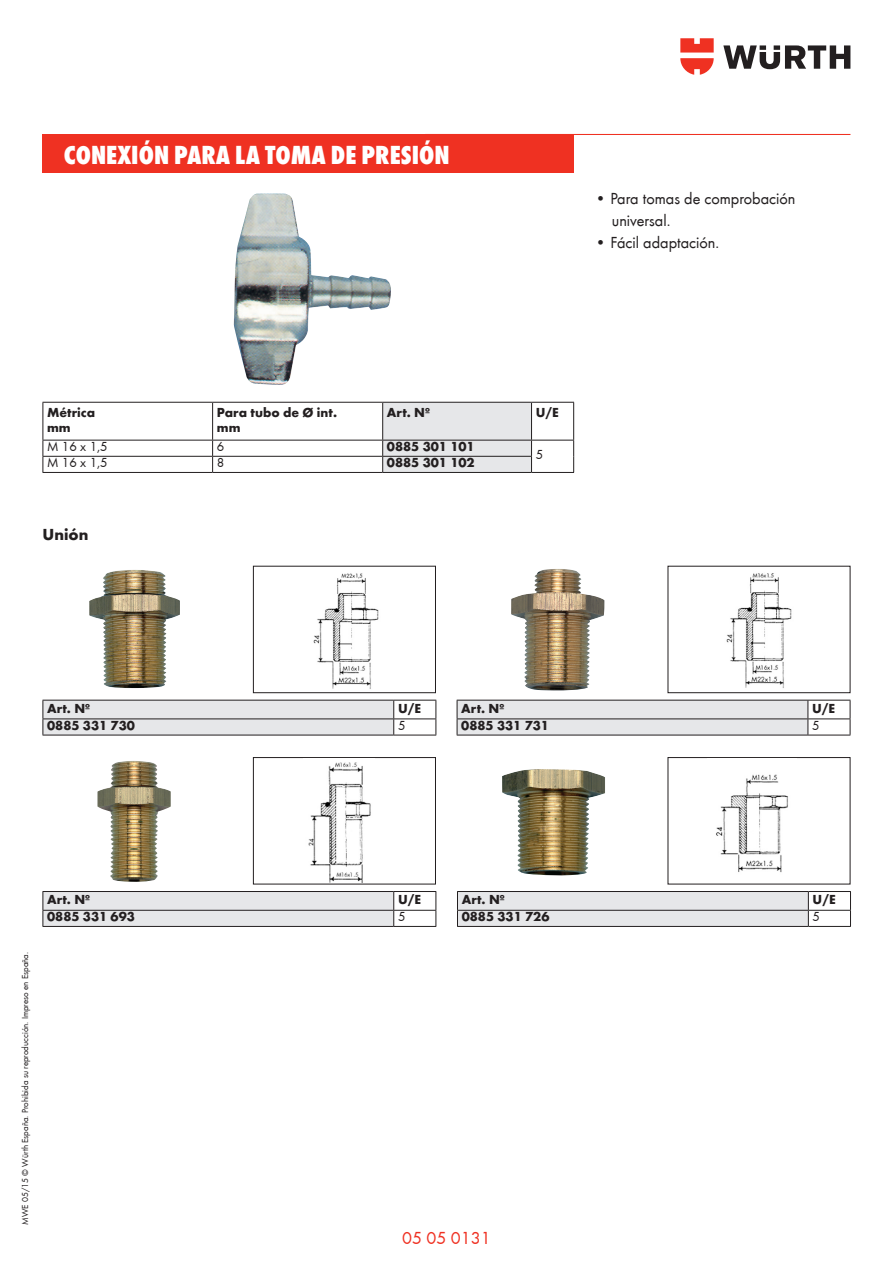
<style>
.page{position:relative;width:893px;height:1263px;background:#fff}
.page>*{position:absolute;margin:0;border:0;box-sizing:border-box;transform-origin:0 0}
.t1{font:800 condensed 27px "Wuerth";color:#fff}
.t2{font:18px "Wuerth";color:#ef3122}
.t3{font:16.5px/21.8px "Wuerth";color:#231f20}
.t4{font:700 16.5px "Wuerth";color:#231f20}
.t5{font:700 13.5px "Wuerth";color:#231f20}
.t6{font:13.5px "Wuerth";color:#231f20}
.t7{font:9px "Wuerth";color:#231f20}
</style>
<div class="page">
<svg style="left:723px;top:45px;width:127px;height:24px"></svg>
<svg style="left:680px;top:38px;width:34px;height:37px"></svg>
<div style="left:253px;top:566px;width:183px;height:127px;border:1px solid #231f20"></div>
<hr style="left:425px;top:134px;width:425px;height:1px;background:#ef3122">
<div style="left:43px;top:134px;width:531px;height:38px;background:#ef3122"></div>
<hr style="left:43px;top:402px;width:170px;height:1px;background:#231f20">
<hr style="left:43px;top:403px;width:1px;height:37px;background:#231f20">
<hr style="left:213px;top:402px;width:170px;height:1px;background:#231f20">
<hr style="left:212px;top:403px;width:1px;height:37px;background:#231f20">
<hr style="left:531px;top:402px;width:43px;height:1px;background:#231f20">
<hr style="left:573px;top:403px;width:1px;height:37px;background:#231f20">
<hr style="left:43px;top:440px;width:170px;height:1px;background:#231f20">
<hr style="left:213px;top:440px;width:170px;height:1px;background:#231f20">
<hr style="left:531px;top:440px;width:43px;height:1px;background:#231f20">
<hr style="left:43px;top:456px;width:170px;height:1px;background:#231f20">
<svg style="left:43px;top:440px;width:1px;height:32px"></svg>
<hr style="left:213px;top:456px;width:170px;height:1px;background:#231f20">
<svg style="left:212px;top:440px;width:1px;height:32px"></svg>
<svg style="left:382px;top:402px;width:150px;height:70px;background:#dcddde"></svg>
<svg style="left:573px;top:440px;width:1px;height:32px"></svg>
<hr style="left:43px;top:472px;width:170px;height:1px;background:#231f20">
<hr style="left:213px;top:472px;width:170px;height:1px;background:#231f20">
<hr style="left:383px;top:472px;width:148px;height:1px;background:#231f20">
<hr style="left:531px;top:472px;width:43px;height:1px;background:#231f20">
<img style="left:234px;top:194px;width:157px;height:191px">
<img style="left:313px;top:573px;width:66px;height:116px">
<img style="left:511px;top:569px;width:93px;height:122px">
<div style="left:668px;top:566px;width:182px;height:127px;border:1px solid #231f20"></div>
<img style="left:726px;top:573px;width:66px;height:115px">
<img style="left:89px;top:570px;width:91px;height:118px">
<hr style="left:394px;top:700px;width:42px;height:1px;background:#231f20">
<hr style="left:394px;top:718px;width:42px;height:1px;background:#231f20">
<svg style="left:43px;top:700px;width:351px;height:35px;background:#d9dadc"></svg>
<svg style="left:436px;top:700px;width:1px;height:35px"></svg>
<hr style="left:43px;top:735px;width:351px;height:1px;background:#231f20">
<hr style="left:394px;top:735px;width:42px;height:1px;background:#231f20">
<hr style="left:808px;top:700px;width:42px;height:1px;background:#231f20">
<hr style="left:808px;top:718px;width:42px;height:1px;background:#231f20">
<svg style="left:457px;top:700px;width:351px;height:35px;background:#d9dadc"></svg>
<svg style="left:850px;top:700px;width:1px;height:35px"></svg>
<hr style="left:457px;top:735px;width:351px;height:1px;background:#231f20">
<hr style="left:808px;top:735px;width:42px;height:1px;background:#231f20">
<div style="left:253px;top:757px;width:183px;height:127px;border:1px solid #231f20"></div>
<img style="left:304px;top:758px;width:71px;height:125px">
<img style="left:97px;top:761px;width:74px;height:121px">
<hr style="left:394px;top:891px;width:42px;height:1px;background:#231f20">
<hr style="left:394px;top:910px;width:42px;height:1px;background:#231f20">
<svg style="left:43px;top:891px;width:351px;height:35px;background:#d9dadc"></svg>
<svg style="left:436px;top:892px;width:1px;height:34px"></svg>
<hr style="left:43px;top:926px;width:351px;height:1px;background:#231f20">
<hr style="left:394px;top:926px;width:42px;height:1px;background:#231f20">
<div style="left:668px;top:757px;width:182px;height:127px;border:1px solid #231f20"></div>
<img style="left:716px;top:774px;width:72px;height:99px">
<img style="left:502px;top:769px;width:103px;height:107px">
<hr style="left:808px;top:891px;width:43px;height:1px;background:#231f20">
<hr style="left:808px;top:910px;width:43px;height:1px;background:#231f20">
<svg style="left:457px;top:891px;width:352px;height:35px;background:#d9dadb"></svg>
<svg style="left:850px;top:892px;width:1px;height:34px"></svg>
<hr style="left:457px;top:926px;width:351px;height:1px;background:#231f20">
<hr style="left:808px;top:926px;width:43px;height:1px;background:#231f20">
<p class="t1" style="left:64px;top:136px;width:387px">CONEXIÓN PARA LA TOMA DE PRESIÓN</p>
<p class="t3" style="left:612px;top:187px;width:185px;text-indent:-16px">• Para tomas de comprobación universal.</p>
<p class="t3" style="left:595px;top:230px;width:125px">• Fácil adaptación.</p>
<p class="t5" style="left:47px;top:402px;width:49px">Métrica</p>
<p class="t5" style="left:47px;top:417px;width:25px">mm</p>
<p class="t5" style="left:217px;top:402px;width:122px">Para tubo de Ø int.</p>
<p class="t5" style="left:217px;top:417px;width:25px">mm</p>
<p class="t5" style="left:387px;top:402px;width:45px">Art. Nº</p>
<p class="t5" style="left:536px;top:402px;width:25px">U/E</p>
<p class="t6" style="left:47px;top:437px;width:62px">M 16 x 1,5</p>
<p class="t6" style="left:217px;top:437px;width:9px">6</p>
<p class="t5" style="left:387px;top:437px;width:89px">0885 301 101</p>
<p class="t6" style="left:47px;top:453px;width:62px">M 16 x 1,5</p>
<p class="t6" style="left:217px;top:453px;width:9px">8</p>
<p class="t5" style="left:387px;top:453px;width:89px">0885 301 102</p>
<p class="t4" style="left:43px;top:523px;width:48px">Unión</p>
<p class="t6" style="left:536px;top:445px;width:9px">5</p>
<p class="t5" style="left:47px;top:698px;width:45px">Art. Nº</p>
<p class="t5" style="left:398px;top:698px;width:25px">U/E</p>
<p class="t5" style="left:47px;top:715px;width:89px">0885 331 730</p>
<p class="t6" style="left:398px;top:716px;width:9px">5</p>
<p class="t5" style="left:461px;top:698px;width:45px">Art. Nº</p>
<p class="t5" style="left:812px;top:698px;width:25px">U/E</p>
<p class="t5" style="left:461px;top:715px;width:89px">0885 331 731</p>
<p class="t6" style="left:812px;top:716px;width:9px">5</p>
<p class="t7" style="left:19px;top:1225px;width:274px;rotate:-90deg">MWE 05/15 © Würth España. Prohibida su reproducción. Impreso en España.</p>
<p class="t5" style="left:47px;top:889px;width:45px">Art. Nº</p>
<p class="t5" style="left:398px;top:889px;width:25px">U/E</p>
<p class="t5" style="left:47px;top:907px;width:89px">0885 331 693</p>
<p class="t6" style="left:398px;top:907px;width:9px">5</p>
<p class="t5" style="left:462px;top:889px;width:45px">Art. Nº</p>
<p class="t5" style="left:813px;top:889px;width:25px">U/E</p>
<p class="t5" style="left:462px;top:907px;width:89px">0885 331 726</p>
<p class="t6" style="left:813px;top:907px;width:9px">5</p>
<p class="t2" style="left:402px;top:1225px;width:90px">05 05 0131</p>
</div>
